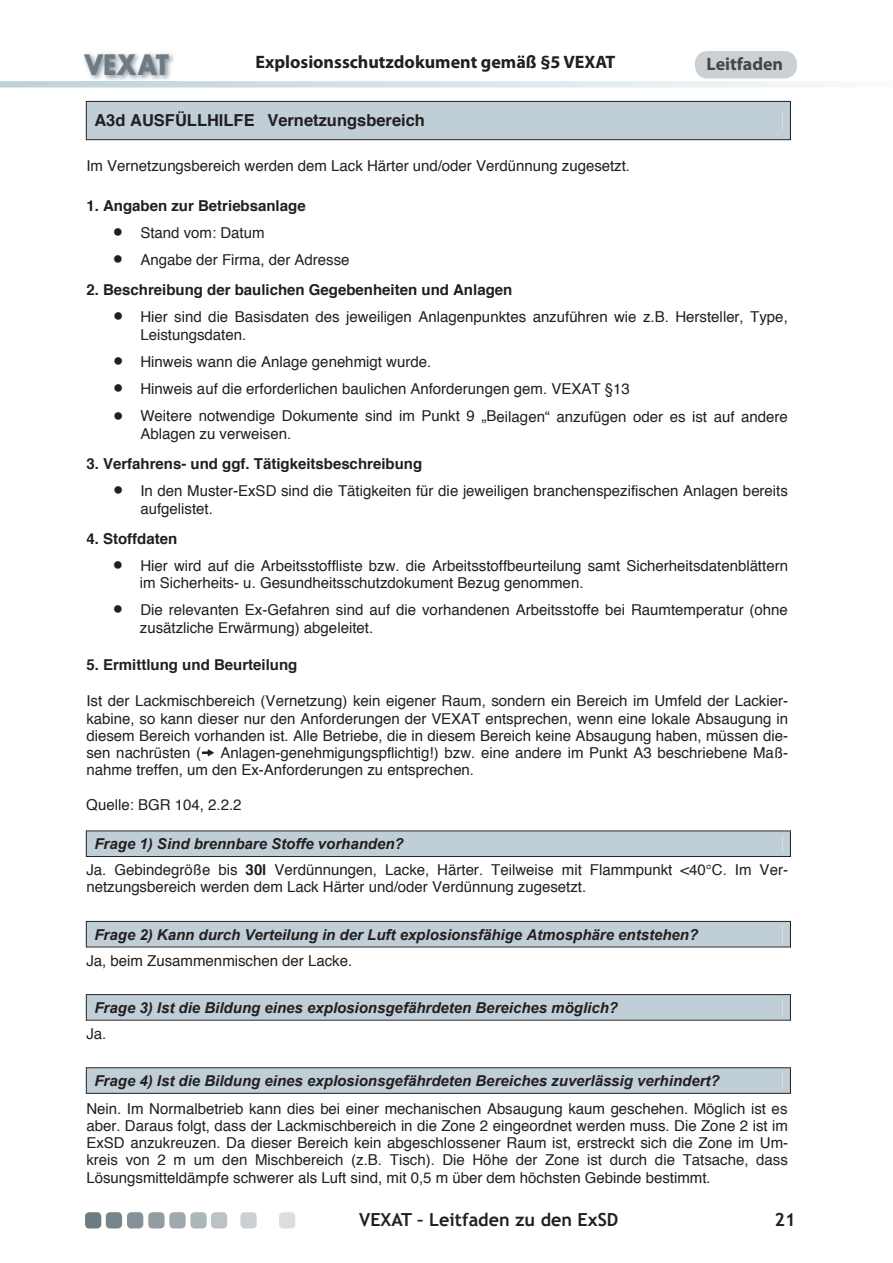
<style>
.page{position:relative;width:893px;height:1263px;background:#fff}
.page>*{position:absolute;margin:0;border:0;box-sizing:border-box;transform-origin:0 0}
.t1{font:700 27.45px "Futura";color:#6e7b82;scale:.9 1}
.t2{font:700 18px "Myriad Pro";color:#231f20}
.t3{font:700 18px "Trebuchet MS";color:#231f20}
.t4{font:700 16.5px "Helvetica";color:#231f20}
.t5{font:15px/17.2px "Helvetica";color:#231f20}
.t6{font:italic 700 15px "Arial";color:#231f20}
.t7{font:700 15px "Helvetica";color:#231f20}
.t8{font:10.5px "Helvetica";color:#231f20}
.s1{font-weight:700}
</style>
<div class="page">
<svg style="left:0;top:51px;width:826px;height:37px"></svg>
<div style="left:708px;top:57px;width:74px;height:13px;background:#cad0d3"></div>
<div style="left:86px;top:101px;width:705px;height:39px;background:#c0ced7"></div>
<svg style="left:202px;top:749px;width:12px;height:7px"></svg>
<svg style="left:86px;top:830px;width:705px;height:27px"></svg>
<svg style="left:86px;top:921px;width:705px;height:27px"></svg>
<svg style="left:86px;top:994px;width:705px;height:27px"></svg>
<svg style="left:86px;top:1067px;width:705px;height:27px"></svg>
<div style="left:169px;top:1212px;width:17px;height:16px;background:#9da9ae;border-radius:4px"></div>
<div style="left:148px;top:1212px;width:17px;height:16px;background:#929da3;border-radius:4px"></div>
<div style="left:127px;top:1212px;width:16px;height:16px;background:#849197;border-radius:4px"></div>
<div style="left:106px;top:1212px;width:16px;height:16px;background:#78858c;border-radius:4px"></div>
<div style="left:85px;top:1212px;width:16px;height:16px;background:#6e7b82;border-radius:4px"></div>
<div style="left:190px;top:1212px;width:17px;height:16px;background:#acb6bb;border-radius:4px"></div>
<div style="left:211px;top:1212px;width:16px;height:16px;background:#bac3c8;border-radius:4px"></div>
<div style="left:240px;top:1212px;width:17px;height:16px;background:#cad0d3;border-radius:4px"></div>
<div style="left:279px;top:1212px;width:16px;height:16px;background:#dadee1;border-radius:4px"></div>
<h1 class="t1" style="left:84px;top:45px;width:95px">VEXAT</h1>
<p class="t2" style="left:255px;top:50px;width:362px">Explosionsschutzdokument gemäß §5 VEXAT</p>
<p class="t2" style="left:707px;top:52px;width:78px">Leitfaden</p>
<p class="t4" style="left:94px;top:109px;width:332px">A3d AUSFÜLLHILFE Vernetzungsbereich</p>
<p class="t5" style="left:86px;top:158px;width:545px">Im Vernetzungsbereich werden dem Lack Härter und/oder Verdünnung zugesetzt.</p>
<p class="t7" style="left:86px;top:195px;width:221px">1. Angaben zur Betriebsanlage</p>
<p class="t5" style="left:140px;top:220px;width:211px;line-height:27.3px">Stand vom: Datum<br>Angabe der Firma, der Adresse</p>
<p class="t7" style="left:86px;top:280px;width:54px">2. B c</p>
<p class="t7" style="left:114px;top:280px;width:400px">es hreibung der baulichen Gegebenheiten und Anlagen</p>
<p class="t5" style="left:140px;top:309px;width:649px">Hier sind die Basisdaten des jeweiligen Anlagenpunktes anzuführen wie z.B. Hersteller, Type,</p>
<p class="t5" style="left:140px;top:322px;width:491px;line-height:27.3px">Leistungsdaten.<br>Hinweis wann die Anlage genehmigt wurde.<br>Hinweis auf die erforderlichen baulichen Anforderungen gem. VEXAT §13</p>
<p class="t5" style="left:140px;top:426px;width:153px">Ablagen zu verweisen.</p>
<p class="t5" style="left:140px;top:408px;width:649px">Weitere notwendige Dokumente sind im Punkt 9 „Beilagen“ anzufügen oder es ist auf andere</p>
<p class="t7" style="left:86px;top:453px;width:337px">3. Verf hrens- und ggf. Tätigkeitsbeschreibung</p>
<p class="t7" style="left:132px;top:453px;width:10px">a</p>
<p class="t5" style="left:140px;top:483px;width:649px">In den Muster-ExSD sind die Tätigkeiten für die jeweiligen branchenspezifischen Anlagen bereits aufgelistet.</p>
<p class="t7" style="left:86px;top:528px;width:92px">4. Stoffdaten</p>
<p class="t5" style="left:140px;top:570px;width:650px;line-height:27.3px">im Sicherheits- u. Gesundheitsschutzdokument Bezug genommen.<br>Die relevanten Ex-Gefahren sind auf die vorhandenen Arbeitsstoffe bei Raumtemperatur (ohne</p>
<p class="t5" style="left:140px;top:620px;width:235px">zusätzliche Erwärmung) abgeleitet.</p>
<p class="t5" style="left:140px;top:558px;width:649px">Hier wird auf die Arbeitsstoffliste bzw. die Arbeitsstoffbeurteilung samt Sicherheitsdatenblättern</p>
<p class="t7" style="left:86px;top:655px;width:213px">5. Ermittlung und Beurteilung</p>
<p class="t5" style="left:86px;top:693px;width:703px">Ist der Lackmischbereich (Vernetzung) kein eigener Raum, sondern ein Bereich im Umfeld der Lackier&shy;kabine, so kann dieser nur den Anforderungen der VEXAT entsprechen, wenn eine lokale Absaugung in</p>
<p class="t5" style="left:86px;top:728px;width:703px;text-align:justify">diesem Bereich vorhanden ist. Alle Betriebe, die in diesem Bereich keine Absaugung haben, müssen die&shy;sen nachrüsten (▼ Anlagen-genehmigungspflichtig!) bzw. eine andere im Punkt A3 beschriebene Maß&shy;nahme treffen, um den Ex-Anforderungen zu entsprechen.</p>
<p class="t5" style="left:86px;top:797px;width:157px">Quelle: BGR 104, 2.2.2</p>
<p class="t6" style="left:94px;top:835px;width:311px">Frage 1) Sind brennbare Stoffe vorhanden?</p>
<p class="t5" style="left:86px;top:862px;width:703px">Ja. Gebindegröße bis <span class="s1">30l</span> Verdünnungen, Lacke, Härter. Teilweise mit Flammpunkt &lt;40°C. Im Ver&shy;netzungsbereich werden dem Lack Härter und/oder Verdünnung zugesetzt.</p>
<p class="t6" style="left:94px;top:926px;width:605px">Frage 2) Kann durch Verteilung in der Luft explosionsfähige Atmosphäre entstehen?</p>
<p class="t5" style="left:86px;top:953px;width:267px">Ja, beim Zusammenmischen der Lacke.</p>
<p class="t6" style="left:94px;top:999px;width:525px">Frage 3) Ist die Bildung eines explosionsgefährdeten Bereiches möglich?</p>
<p class="t5" style="left:86px;top:1026px;width:22px">Ja.</p>
<p class="t6" style="left:94px;top:1072px;width:627px">Frage 4) Ist die Bildung eines explosionsgefährdeten Bereiches zuverlässig verhindert?</p>
<p class="t5" style="left:86px;top:1100px;width:703px;text-align:justify">Nein. Im Normalbetrieb kann dies bei einer mechanischen Absaugung kaum geschehen. Möglich ist es aber. Daraus folgt, dass der Lackmischbereich in die Zone 2 eingeordnet werden muss. Die Zone 2 ist im ExSD anzukreuzen. Da dieser Bereich kein abgeschlossener Raum ist, erstreckt sich die Zone im Um&shy;kreis von 2 m um den Mischbereich (z.B. Tisch). Die Höhe der Zone ist durch die Tatsache, dass Lösungsmitteldämpfe schwerer als Luft sind, mit 0,5 m über dem höchsten Gebinde bestimmt.</p>
<p class="t8" style="left:401px;top:1204px;width:74px">Seite 21 von 52</p>
<p class="t3" style="left:359px;top:1209px;width:261px">VEXAT – Leitfaden zu den ExSD</p>
<p class="t3" style="left:775px;top:1209px;width:23px">21</p>
</div>
